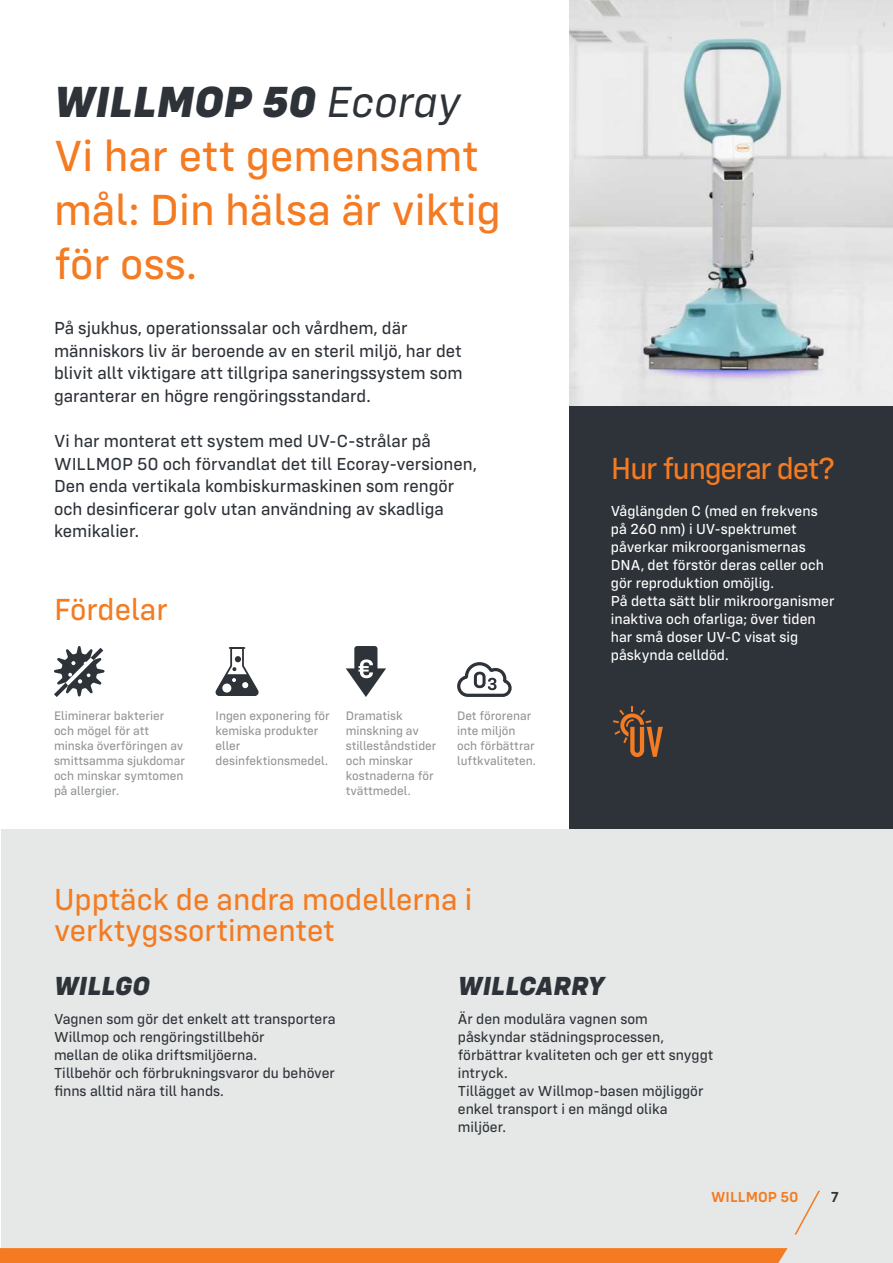
<style>
.page{position:relative;width:893px;height:1263px;background:#fff}
.page>*{position:absolute;margin:0;border:0;box-sizing:border-box;transform-origin:0 0}
.t1{font:45px/54px "Config Text";color:#f47b21}
.t2{font:italic 800 45px "Config";color:#2e3339}
.t3{font:31.5px/31.5px "Config Text";color:#f47b21}
.t4{font:31.5px "Config Text";letter-spacing:-.04em;color:#f47b21}
.t5{font:italic 800 27px "Config";color:#2e3339}
.t6{font:18px/22.5px "Config Text";color:#2e3339}
.t7{font:15px/18px "Config Text";color:#2e3339}
.t8{font:15px/18px "Config Text";color:#fff}
.t9{font:600 15px "Config";color:#f47b21}
.t10{font:600 15px "Config";color:#2e3339}
.t11{font:12.75px/15px "Config Text";color:#929595}
.s1{font-weight:400}
</style>
<div class="page">
<div style="left:1px;top:829px;width:892px;height:434px;background:#e5e8e7"></div>
<img style="left:570px;top:0;width:323px;height:406px">
<div style="left:570px;top:406px;width:323px;height:422px;background:#2e3339"></div>
<svg style="left:346px;top:646px;width:40px;height:51px"></svg>
<svg style="left:54px;top:646px;width:51px;height:51px"></svg>
<svg style="left:613px;top:706px;width:50px;height:51px"></svg>
<svg style="left:215px;top:647px;width:44px;height:49px"></svg>
<svg style="left:457px;top:662px;width:55px;height:35px"></svg>
<svg style="left:795px;top:1191px;width:25px;height:43px"></svg>
<svg style="left:0;top:1248px;width:788px;height:15px;background:#f37c23"></svg>
<h1 class="t2" style="left:54px;top:74px;width:409px">WILLMOP 50 <span class="s1">Ecoray</span></h1>
<h1 class="t1" style="left:54px;top:128px;width:448px">Vi har ett gemensamt mål: Din hälsa är viktig för oss.</h1>
<p class="t6" style="left:54px;top:317px;width:410px">På sjukhus, operationssalar och vårdhem, där människors liv är beroende av en steril miljö, har det blivit allt viktigare att tillgripa saneringssystem som garanterar en högre rengöringsstandard.</p>
<p class="t6" style="left:54px;top:430px;width:424px">Vi har monterat ett system med UV-C-strålar på WILLMOP 50 och förvandlat det till Ecoray-versionen, Den enda vertikala kombiskurmaskinen som rengör och desinficerar golv utan användning av skadliga kemikalier.</p>
<h2 class="t3" style="left:54px;top:593px;width:115px">Fördelar</h2>
<p class="t11" style="left:54px;top:708px;width:133px">Eliminerar bakterier och mögel för att minska överföringen av smittsamma sjukdomar och minskar symtomen på allergier.</p>
<p class="t11" style="left:216px;top:708px;width:116px">Ingen exponering för kemiska produkter eller desinfektionsmedel.</p>
<p class="t11" style="left:346px;top:708px;width:92px">Dramatisk minskning av stilleståndstider och minskar kostnaderna för tvättmedel.</p>
<p class="t11" style="left:457px;top:708px;width:80px">Det förorenar inte miljön och förbättrar luftkvaliteten.</p>
<h2 class="t3" style="left:54px;top:883px;width:420px">Upptäck de andra modellerna i verktygssortimentet</h2>
<h2 class="t4" style="left:611px;top:450px;width:225px">Hur fungerar det?</h2>
<p class="t8" style="left:611px;top:502px;width:225px">Våglängden C (med en frekvens på 260 nm) i UV-spektrumet påverkar mikroorganismernas<br>DNA, det förstör deras celler och gör reproduktion omöjlig.<br>På detta sätt blir mikroorganismer inaktiva och ofarliga; över tiden har små doser UV-C visat sig påskynda celldöd.</p>
<h3 class="t5" style="left:54px;top:969px;width:98px">WILLGO</h3>
<h3 class="t5" style="left:458px;top:969px;width:148px">WILLCARRY</h3>
<p class="t7" style="left:54px;top:1010px;width:283px">Vagnen som gör det enkelt att transportera Willmop och rengöringstillbehör<br>mellan de olika driftsmiljöerna.<br>Tillbehör och förbrukningsvaror du behöver finns alltid nära till hands.</p>
<p class="t7" style="left:458px;top:1010px;width:257px">Är den modulära vagnen som påskyndar städningsprocessen, förbättrar kvaliteten och ger ett snyggt intryck.<br>Tillägget av Willmop-basen möjliggör enkel transport i en mängd olika miljöer.</p>
<p class="t9" style="left:711px;top:1188px;width:89px">WILLMOP 50</p>
<p class="t10" style="left:831px;top:1188px;width:10px">7</p>
</div>
